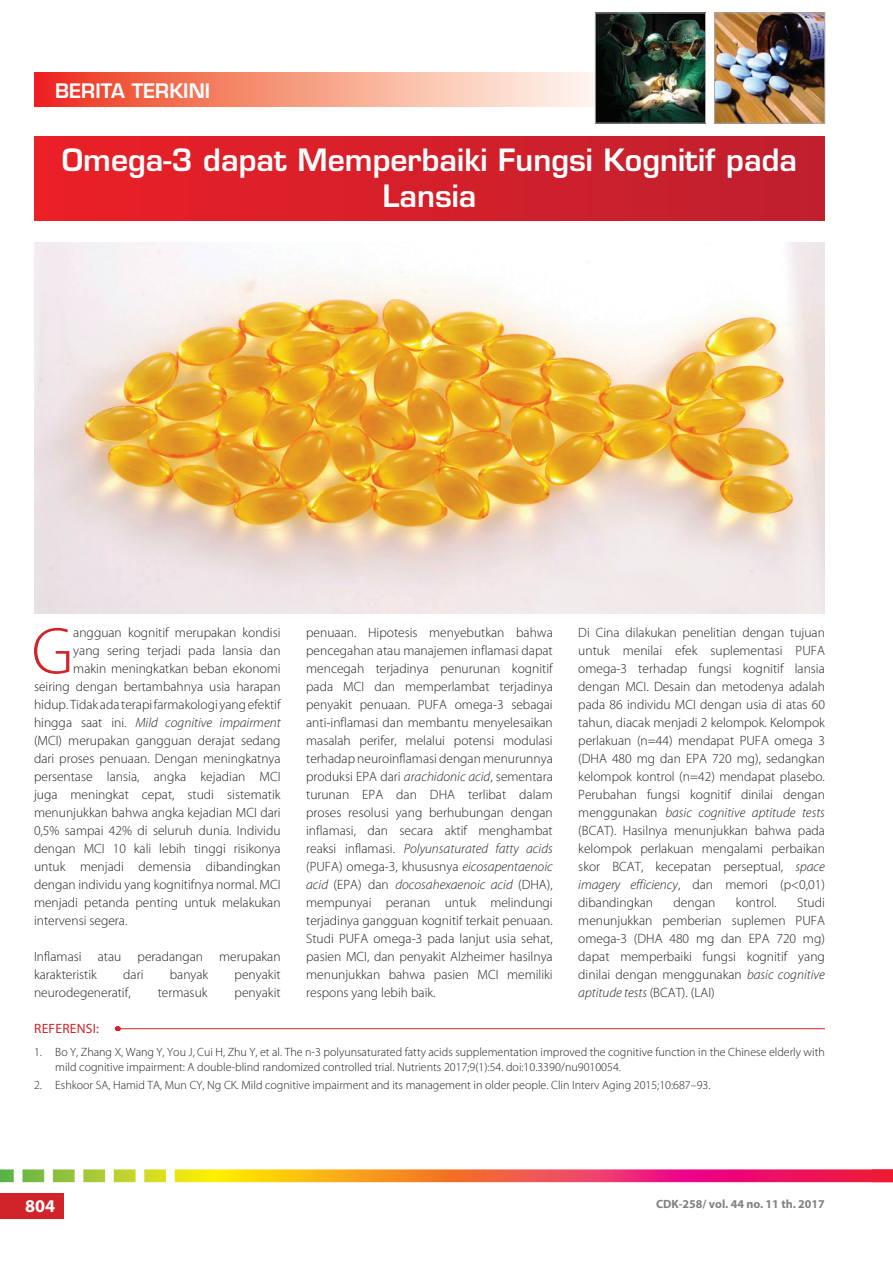
<style>
.page{position:relative;width:893px;height:1263px;background:#fff}
.page>*{position:absolute;margin:0;border:0;box-sizing:border-box;transform-origin:0 0}
.t1{font:300 66.9px "Myriad Pro";color:#d1232a}
.t2{font:600 30px/36px "Eurostile LT Std";color:#fff;text-align:center}
.t3{font:600 19.5px "Eurostile LT Std";color:#fff}
.t4{font:700 18px "Myriad Pro";color:#fff}
.t5{font:300 13.5px/18px "Myriad Pro";color:#231f20;text-align:justify}
.t6{font:italic 300 13.5px "Myriad Pro";color:#231f20}
.t7{font:13.5px "Myriad Pro";color:#d1232a}
.t8{font:300 12px/14.4px "Myriad Pro";color:#231f20}
.t9{font:700 12px "Myriad Pro";color:#808285}
.s1{font-style:normal}
.s2{font-style:italic}
</style>
<div class="page">
<div style="left:0;top:1193px;width:64px;height:25px;background:#d1232a"></div>
<svg style="left:0;top:1169px;width:893px;height:13px;background:#e87d50"></svg>
<svg style="left:34px;top:72px;width:561px;height:35px;background:#f69b85"></svg>
<img style="left:597px;top:15px;width:107px;height:106px">
<div style="left:595px;top:13px;width:111px;height:110px;border:1px solid #a8a9ad"></div>
<img style="left:716px;top:15px;width:107px;height:106px">
<div style="left:714px;top:13px;width:111px;height:110px;border:1px solid #a8a9ad"></div>
<div style="left:34px;top:136px;width:791px;height:85px;background:linear-gradient(to right,#eb1f27,#be202f)"></div>
<hr style="left:115px;top:1028px;width:710px;height:1px;background:#d1232a">
<img style="left:34px;top:242px;width:791px;height:371px">
<h3 class="t3" style="left:55px;top:79px;width:156px">BERITA TERKINI</h3>
<h2 class="t2" style="left:62px;top:142px;width:737px">Omega-3 dapat Memperbaiki Fungsi Kognitif pada<br>Lansia</h2>
<h1 class="t1" style="left:32px;top:614px;width:43px">G</h1>
<p class="t5" style="left:73px;top:624px;width:209px">angguan kognitif merupakan kondisi</p>
<p class="t5" style="left:73px;top:642px;width:209px">yang sering terjadi pada lansia dan</p>
<p class="t5" style="left:73px;top:660px;width:209px">makin meningkatkan beban ekonomi</p>
<p class="t5" style="left:34px;top:678px;width:248px">seiring dengan bertambahnya usia harapan</p>
<p class="t5" style="left:34px;top:696px;width:248px">hidup. Tidak ada terapi farmakologi yang efektif</p>
<p class="t6" style="left:34px;top:715px;width:248px"><span class="s1">hingga saat ini.</span> Mild cognitive impairment</p>
<p class="t5" style="left:34px;top:732px;width:248px">(MCI) merupakan gangguan derajat sedang</p>
<p class="t5" style="left:34px;top:750px;width:248px">dari proses penuaan. Dengan meningkatnya</p>
<p class="t5" style="left:34px;top:768px;width:248px">persentase lansia, angka kejadian MCI</p>
<p class="t5" style="left:34px;top:786px;width:248px">juga meningkat cepat, studi sistematik</p>
<p class="t5" style="left:34px;top:804px;width:248px">menunjukkan bahwa angka kejadian MCI dari</p>
<p class="t5" style="left:34px;top:822px;width:248px">0,5% sampai 42% di seluruh dunia. Individu</p>
<p class="t5" style="left:34px;top:840px;width:248px">dengan MCI 10 kali lebih tinggi risikonya</p>
<p class="t5" style="left:34px;top:858px;width:248px">untuk menjadi demensia dibandingkan</p>
<p class="t5" style="left:34px;top:876px;width:248px">dengan individu yang kognitifnya normal. MCI</p>
<p class="t5" style="left:34px;top:894px;width:248px">menjadi petanda penting untuk melakukan</p>
<p class="t5" style="left:34px;top:912px;width:95px">intervensi segera.</p>
<p class="t5" style="left:34px;top:948px;width:248px">Inflamasi atau peradangan merupakan karakteristik</p>
<p class="t5" style="left:123px;top:966px;width:22px">dari</p>
<p class="t5" style="left:170px;top:966px;width:40px">banyak</p>
<p class="t5" style="left:235px;top:966px;width:48px">penyakit</p>
<p class="t5" style="left:34px;top:984px;width:98px">neurodegeneratif,</p>
<p class="t5" style="left:158px;top:984px;width:51px">termasuk</p>
<p class="t5" style="left:235px;top:984px;width:48px">penyakit</p>
<p class="t5" style="left:306px;top:624px;width:248px">penuaan. Hipotesis menyebutkan bahwa pencegahan atau manajemen inflamasi dapat mencegah terjadinya penurunan kognitif pada MCI dan memperlambat terjadinya penyakit penuaan. PUFA omega-3 sebagai anti-inflamasi dan membantu menyelesaikan masalah perifer, melalui potensi modulasi terhadap neuroinflamasi dengan menurunnya produksi EPA dari <span class="s2">arachidonic acid</span>, sementara turunan EPA dan DHA terlibat dalam proses resolusi yang berhubungan dengan inflamasi, dan secara aktif menghambat reaksi inflamasi. <span class="s2">Polyunsaturated fatty acids </span>(PUFA) omega-3, khususnya <span class="s2">eicosapentaenoic acid</span> (EPA) dan <span class="s2">docosahexaenoic acid</span> (DHA), mempunyai peranan untuk melindungi terjadinya gangguan kognitif terkait penuaan.<br>Studi PUFA omega-3 pada lanjut usia sehat, pasien MCI, dan penyakit Alzheimer hasilnya menunjukkan bahwa pasien MCI memiliki respons yang lebih baik.</p>
<p class="t5" style="left:578px;top:624px;width:248px">Di Cina dilakukan penelitian dengan tujuan untuk menilai efek suplementasi PUFA omega-3 terhadap fungsi kognitif lansia dengan MCI. Desain dan metodenya adalah pada 86 individu MCI dengan usia di atas 60 tahun, diacak menjadi 2 kelompok. Kelompok perlakuan (n=44) mendapat PUFA omega 3 (DHA 480 mg dan EPA 720 mg), sedangkan kelompok kontrol (n=42) mendapat plasebo.<br>Perubahan fungsi kognitif dinilai dengan menggunakan <span class="s2">basic cognitive aptitude tests </span>(BCAT). Hasilnya menunjukkan bahwa pada kelompok perlakuan mengalami perbaikan skor BCAT, kecepatan perseptual, <span class="s2">space imagery efficiency</span>, dan memori (p&lt;0,01) dibandingkan</p>
<p class="t5" style="left:578px;top:894px;width:248px;text-indent:219px">Studi menunjukkan pemberian suplemen PUFA omega-3 (DHA 480 mg dan EPA 720 mg) dapat memperbaiki fungsi kognitif yang dinilai dengan menggunakan <span class="s2">basic cognitive aptitude tests</span> (BCAT). (LAI)</p>
<p class="t5" style="left:674px;top:894px;width:43px">dengan</p>
<p class="t5" style="left:736px;top:894px;width:42px">kontrol.</p>
<p class="t7" style="left:34px;top:1020px;width:8px">REFE</p>
<p class="t7" style="left:62px;top:1020px;width:15px">RENSI</p>
<p class="t7" style="left:96px;top:1020px;width:4px">:</p>
<p class="t8" style="left:55px;top:1045px;width:771px;text-indent:-21px">1. Bo Y, Zhang X, Wang Y, You J, Cui H, Zhu Y, et al. The n-3 polyunsaturated fatty acids supplementation improved the cognitive function in the Chinese elderly with mild cognitive impairment: A double-blind randomized controlled trial. Nutrients 2017;9(1):54. doi:10.3390/nu9010054.</p>
<p class="t8" style="left:34px;top:1078px;width:678px">2. Eshkoor SA, Hamid TA, Mun CY, Ng CK. Mild cognitive impairment and its management in older people. Clin Interv Aging 2015;10:687–93.</p>
<h3 class="t4" style="left:25px;top:1194px;width:31px">804</h3>
<p class="t9" style="left:656px;top:1196px;width:170px">CDK-258/ vol. 44 no. 11 th. 2017</p>
</div>
